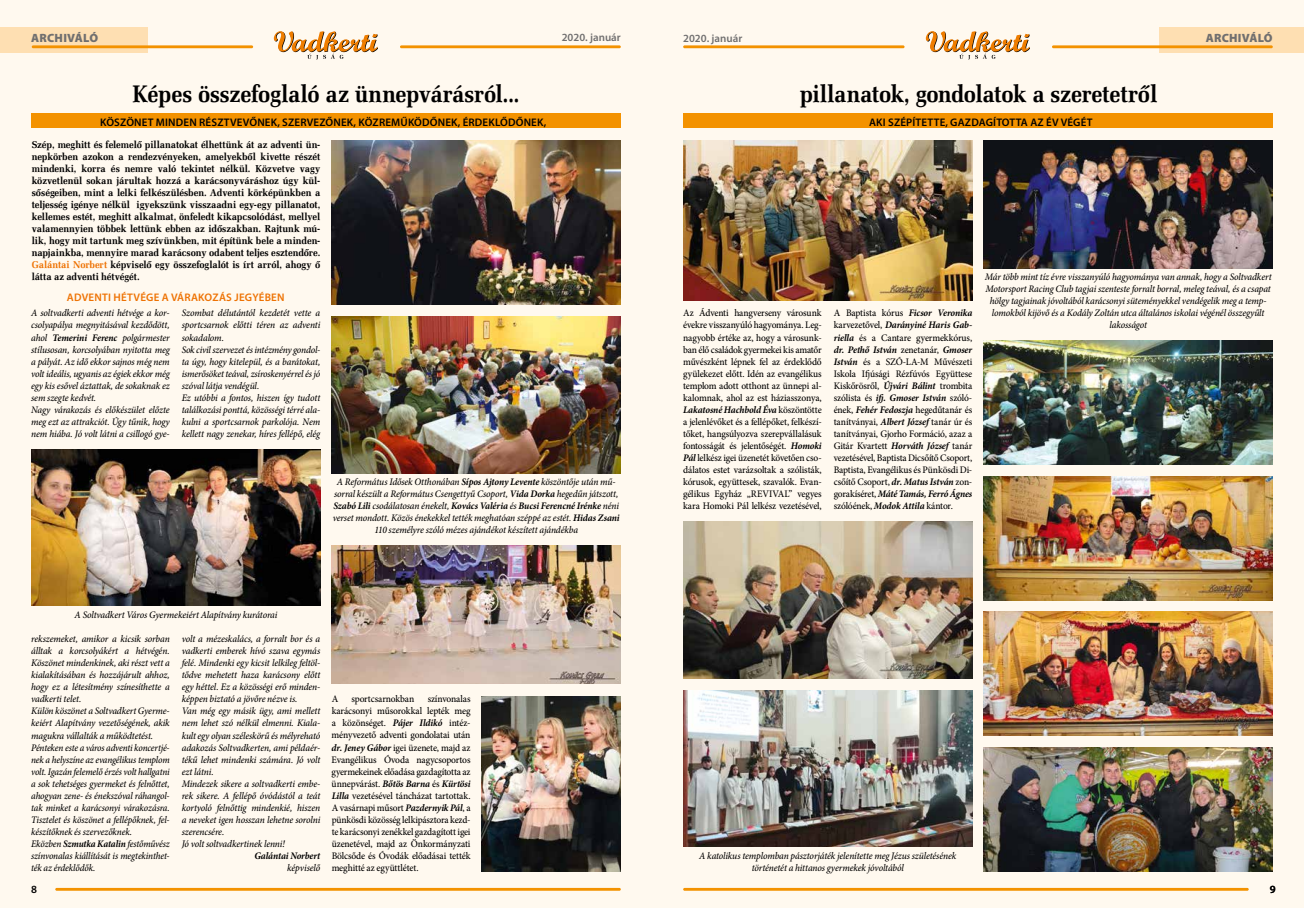
<style>
.page{position:relative;width:1304px;height:908px;background:#fff}
.page>*{position:absolute;margin:0;border:0;box-sizing:border-box;transform-origin:0 0}
.t1{font:24px "Zapf Elliptical 711 PFL Bold";letter-spacing:-.015em;color:#000;scale:.93 1}
.t2{font:900 12px "Myriad Pro";letter-spacing:.02em;color:#706f6f}
.t3{font:600 11px "Myriad Pro";letter-spacing:.015em;color:#000}
.t4{font:600 11px "Myriad Pro";letter-spacing:.02em;color:#ee7203}
.t5{font:600 11px "Myriad Pro";color:#706f6f}
.t6{font:italic 500 10px/12px "Minion Pro";letter-spacing:-.015em;color:#000;scale:.95 1}
.t7{font:500 10px/12px "Minion Pro";letter-spacing:-.015em;color:#000;text-align:justify;scale:.95 1}
.t8{font:10px/12px "Zapf Elliptical 711 PFL Bold";letter-spacing:-.005em;color:#000;text-align:justify;scale:.95 1}
.t9{font:italic 700 10px "Minion Pro";letter-spacing:-.01em;color:#000;scale:.95 1}
.s1{color:#ee7203}
.s2{font-weight:700}
.s3{font-weight:700;font-style:italic}
</style>
<div class="page">
<div style="left:0;top:0;width:652px;height:907px;background:#fff9ef"></div>
<svg style="left:274px;top:31px;width:104px;height:29px"></svg>
<hr style="left:400px;top:45px;width:221px;height:3px;background:#f39200">
<hr style="left:55px;top:887px;width:566px;height:3px;background:#f39200">
<div style="left:652px;top:0;width:652px;height:907px;background:#fff9ef"></div>
<div style="left:1159px;top:27px;width:145px;height:26px;background:#fedfb2"></div>
<svg style="left:926px;top:31px;width:104px;height:29px"></svg>
<hr style="left:1052px;top:45px;width:221px;height:3px;background:#f39200">
<hr style="left:683px;top:887px;width:566px;height:3px;background:#f39200">
<div style="left:0;top:27px;width:147px;height:26px;background:#fedfb2"></div>
<hr style="left:32px;top:45px;width:221px;height:3px;background:#f39200">
<hr style="left:683px;top:45px;width:222px;height:3px;background:#f39200">
<div style="left:31px;top:114px;width:590px;height:14px;background:#f39200"></div>
<div style="left:683px;top:114px;width:590px;height:14px;background:#f39200"></div>
<img style="left:32px;top:449px;width:288px;height:156px">
<img style="left:332px;top:140px;width:289px;height:164px">
<img style="left:332px;top:316px;width:289px;height:157px">
<img style="left:332px;top:545px;width:289px;height:138px">
<img style="left:482px;top:696px;width:139px;height:174px">
<img style="left:683px;top:140px;width:289px;height:160px">
<img style="left:683px;top:521px;width:289px;height:156px">
<img style="left:683px;top:690px;width:289px;height:156px">
<img style="left:984px;top:140px;width:289px;height:128px">
<img style="left:984px;top:340px;width:289px;height:124px">
<img style="left:984px;top:476px;width:289px;height:124px">
<img style="left:984px;top:611px;width:289px;height:124px">
<img style="left:984px;top:747px;width:289px;height:123px">
<p class="t2" style="left:31px;top:30px;width:68px">ARCHIVÁLÓ</p>
<p class="t5" style="left:683px;top:31px;width:61px">2020. január</p>
<h1 class="t1" style="left:132px;top:79px;width:418px">Képes összefoglaló az ünnepvárásról...</h1>
<h1 class="t1" style="left:800px;top:79px;width:386px">pillanatok, gondolatok a szeretetről</h1>
<p class="t3" style="left:100px;top:115px;width:448px">KÖSZÖNET MINDEN RÉSZTVEVŐNEK, SZERVEZŐNEK, KÖZREMŰKÖDŐNEK, ÉRDEKLŐDŐNEK,</p>
<p class="t3" style="left:869px;top:115px;width:225px">AKI SZÉPÍTETTE, GAZDAGÍTOTTA AZ ÉV VÉGÉT</p>
<p class="t5" style="left:562px;top:30px;width:61px">2020. január</p>
<p class="t2" style="left:1206px;top:30px;width:68px">ARCHIVÁLÓ</p>
<p class="t8" style="left:32px;top:138px;width:305px">Szép, meghitt és felemelő pillanatokat élhettünk át az adventi ün&shy;nepkörben azokon a rendezvényeken, amelyekből kivette részét mindenki, korra és nemre való tekintet nélkül. Közvetve vagy közvetlenül sokan járultak hozzá a karácsonyváráshoz úgy kül&shy;sőségeiben, mint a lelki felkészülésben. Adventi körképünkben a teljesség igénye nélkül igyekszünk visszaadni egy-egy pillanatot, kellemes estét, meghitt alkalmat, önfeledt kikapcsolódást, mellyel valamennyien többek lettünk ebben az időszakban. Rajtunk mú&shy;lik, hogy mit tartunk meg szívünkben, mit építünk bele a minden&shy;napjainkba, mennyire marad karácsony odabent teljes esztendőre.<br><span class="s1">Galántai Norbert</span> képviselő egy összefoglalót is írt arról, ahogy ő látta az adventi hétvégét.</p>
<p class="t4" style="left:67px;top:290px;width:219px">ADVENTI HÉTVÉGE A VÁRAKOZÁS JEGYÉBEN</p>
<p class="t6" style="left:31px;top:307px;width:147px">A soltvadkerti adventi hétvége a kor&shy;csolyapálya megnyitásával kezdődött, ahol <span class="s2">Temerini Ferenc</span> polgármester stílusosan, korcsolyában nyitotta meg a pályát. Az idő ekkor sajnos még nem volt ideális, ugyanis az égiek ekkor még egy kis esővel áztattak, de sokaknak ez sem szegte kedvét.<br>Nagy várakozás és előkészület előzte meg ezt az attrakciót. Úgy tűnik, hogy nem hiába. Jó volt látni a csillogó gye-</p>
<p class="t6" style="left:182px;top:307px;width:147px">Szombat délutántól kezdetét vette a sportcsarnok előtti téren az adventi sokadalom.<br>Sok civil szervezet és intézmény gondol&shy;ta úgy, hogy kitelepül, és a barátokat, ismerősöket teával, zsíroskenyérrel és jó szóval látja vendégül.<br>Ez utóbbi a fontos, hiszen így tudott találkozási ponttá, közösségi térré ala&shy;kulni a sportcsarnok parkolója. Nem kellett nagy zenekar, híres fellépő, elég</p>
<p class="t6" style="left:333px;top:475px;width:304px;text-align:center">A Református Idősek Otthonában <span class="s2">Sípos Ajtony Levente</span> köszöntője után mű&shy;sorral készült a Református Csengettyű Csoport, <span class="s2">Vida Dorka</span> hegedűn játszott, <span class="s2">Szabó Lili</span> csodálatosan énekelt, <span class="s2">Kovács Valéria</span> és <span class="s2">Bucsi Ferencné Irénke</span> néni verset mondott. Közös énekekkel tették meghatóan széppé az estét. <span class="s2">Hidas Zsani </span>110 személyre szóló mézes ajándékot készített ajándékba</p>
<p class="t6" style="left:75px;top:608px;width:215px">A Soltvadkert Város Gyermekeiért Alapítvány kurátorai</p>
<p class="t6" style="left:31px;top:632px;width:147px">rekszemeket, amikor a kicsik sorban álltak a korcsolyákért a hétvégén.<br>Köszönet mindenkinek, aki részt vett a kialakításában és hozzájárult ahhoz, hogy ez a létesítmény színesíthette a vadkerti telet.<br>Külön köszönet a Soltvadkert Gyerme&shy;keiért Alapítvány vezetőségének, akik magukra vállalták a működtetést.<br>Pénteken este a város adventi koncertjé&shy;nek a helyszíne az evangélikus templom volt. Igazán felemelő érzés volt hallgatni a sok tehetséges gyermeket és felnőttet, ahogyan zene- és énekszóval ráhangol&shy;tak minket a karácsonyi várakozásra.<br>Tisztelet és köszönet a fellépőknek, fel&shy;készítőknek és szervezőknek.<br>Eközben <span class="s2">Szmutka Katalin</span> festőművész színvonalas kiállítását is megtekinthet&shy;ték az érdeklődők.</p>
<p class="t3" style="left:31px;top:881px;width:7px">8</p>
<p class="t6" style="left:182px;top:632px;width:147px">volt a mézeskalács, a forralt bor és a vadkerti emberek hívó szava egymás felé. Mindenki egy kicsit lelkileg feltöl&shy;tődve mehetett haza karácsony előtt egy héttel. Ez a közösségi erő minden&shy;képpen biztató a jövőre nézve is.<br>Van még egy másik ügy, ami mellett nem lehet szó nélkül elmenni. Kiala&shy;kult egy olyan széleskörű és mélyreható adakozás Soltvadkerten, ami példaér&shy;tékű lehet mindenki számára. Jó volt ezt látni.<br>Mindezek sikere a soltvadkerti embe&shy;rek sikere. A fellépő óvódástól a teát kortyoló felnőttig mindenkié, hiszen a neveket igen hosszan lehetne sorolni szerencsére.<br>Jó volt soltvadkertinek lenni!</p>
<p class="t9" style="left:254px;top:848px;width:71px">Galántai Norbert</p>
<p class="t6" style="left:287px;top:861px;width:37px">képviselő</p>
<p class="t7" style="left:332px;top:692px;width:148px;text-indent:96px">színvonalas karácsonyi műsorokkal lepték meg a közönséget. <span class="s3">Pájer Ildikó</span> intéz&shy;ményvezető adventi gondolatai után <span class="s3">dr. Jeney Gábor</span> igei üzenete, majd az Evangélikus Óvoda nagycsoportos gyermekeinek előadása gazdagította az ünnepvárást. <span class="s3">Bőtös Barna</span> és <span class="s3">Kürtösi Lilla</span> vezetésével táncházat tartottak.<br>A vasárnapi műsort <span class="s3">Pazdernyik Pál</span>, a pünkösdi közösség lelkipásztora kezd&shy;te karácsonyi zenékkel gazdagított igei üzenetével, majd az Önkormányzati Bölcsőde és Óvodák előadásai tették meghitté az együttlétet.</p>
<p class="t7" style="left:332px;top:692px;width:8px">A</p>
<p class="t7" style="left:351px;top:692px;width:68px">sportcsarnokban</p>
<p class="t7" style="left:683px;top:307px;width:147px">Az Ádventi hangverseny városunk évekre visszanyúló hagyománya. Leg&shy;nagyobb értéke az, hogy a városunk&shy;ban élő családok gyermekei kis amatőr művészként lépnek fel az érdeklődő gyülekezet előtt. Idén az evangélikus templom adott otthont az ünnepi al&shy;kalomnak, ahol az est háziasszonya, <span class="s3">Lakatosné Hachbold Éva</span> köszöntötte a jelenlévőket és a fellépőket, felkészí&shy;tőket, hangsúlyozva szerepvállalásuk fontosságát és jelentőségét. <span class="s3">Homoki Pál</span> lelkész igei üzenetét követően cso&shy;dálatos estet varázsoltak a szólisták, kórusok, együttesek, szavalók. Evan&shy;gélikus Egyház „REVIVAL” vegyes kara Homoki Pál lelkész vezetésével,</p>
<p class="t7" style="left:834px;top:307px;width:147px">A Baptista kórus <span class="s3">Ficsor Veronika </span>karvezetővel, <span class="s3">Darányiné Haris Gab&shy;riella</span> és a Cantare gyermekkórus, <span class="s3">dr. Pethő István</span> zenetanár, <span class="s3">Gmoser István</span> és a SZÓ-LA-M Művészeti Iskola Ifjúsági Rézfúvós Együttese Kiskőrösről, <span class="s3">Újvári Bálint</span> trombita szólista és <span class="s3">ifj. Gmoser István</span> szóló&shy;ének, <span class="s3">Fehér Fedoszja</span> hegedűtanár és tanítványai, <span class="s3">Albert József</span> tanár úr és tanítványai, Gjorho Formáció, azaz a Gitár Kvartett <span class="s3">Horváth József</span> tanár vezetésével, Baptista Dicsőítő Csoport, Baptista, Evangélikus és Pünkösdi Di&shy;csőítő Csoport, <span class="s3">dr. Matus István</span> zon&shy;gorakíséret, <span class="s3">Máté Tamás, Ferró Ágnes </span>szólóének, <span class="s3">Modok Attila</span> kántor.</p>
<p class="t6" style="left:985px;top:271px;width:304px;text-align:center">Már több mint tíz évre visszanyúló hagyománya van annak, hogy a Soltvadkert Motorsport Racing Club tagjai szenteste forralt borral, meleg teával, és a csapat hölgy tagjainak jóvoltából karácsonyi süteményekkel vendégelik meg a temp&shy;lomokból kijövő és a Kodály Zoltán utca általános iskolai végénél összegyűlt lakosságot</p>
<p class="t6" style="left:699px;top:849px;width:272px;text-align:center">A katolikus templomban pásztorjáték jelenítette meg Jézus születésének történetét a hittanos gyermekek jóvoltából</p>
<p class="t3" style="left:1270px;top:881px;width:7px">9</p>
</div>
